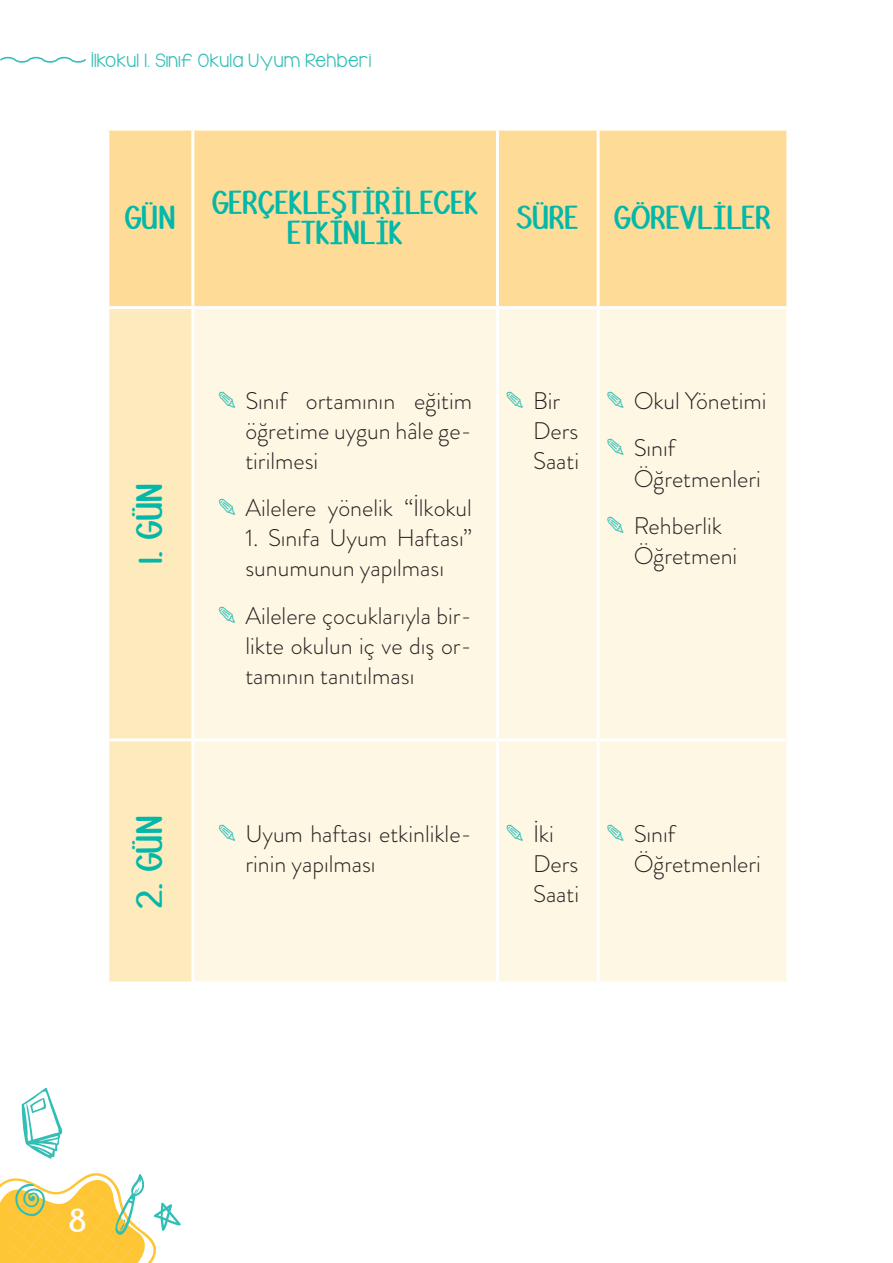
<style>
.page{position:relative;width:893px;height:1263px;background:#fff}
.page>*{position:absolute;margin:0;border:0;box-sizing:border-box;transform-origin:0 0}
.t1{font:30px "DJB Stinky Marker";color:#03b8a8}
.t2{font:27px/30px "DJB Stinky Marker";color:#03b8a8;text-align:center}
.t3{font:27px "DJB Stinky Marker";color:#fff}
.t4{font:300 24px/30px "Brandon Grotesque";color:#231f20}
.t5{font:15px "KG Lego House";letter-spacing:.065em;color:#31beb5}
.s1{font-size:27px}
.s2{font-family:"Hello Doodles";font-weight:400;color:#31beb5}
</style>
<div class="page">
<svg style="left:22px;top:1087px;width:41px;height:72px"></svg>
<svg style="left:0;top:1173px;width:181px;height:90px"></svg>
<svg style="left:0;top:56px;width:86px;height:7px"></svg>
<div style="left:109px;top:131px;width:677px;height:175px;background:#fedc98"></div>
<div style="left:109px;top:309px;width:82px;height:672px;background:#fdeabd"></div>
<div style="left:194px;top:309px;width:592px;height:672px;background:#fef7e3"></div>
<hr style="left:191px;top:131px;width:3px;height:175px;background:#fff">
<hr style="left:496px;top:131px;width:3px;height:175px;background:#fff">
<hr style="left:597px;top:131px;width:3px;height:175px;background:#fff">
<hr style="left:496px;top:309px;width:3px;height:429px;background:#fff">
<hr style="left:597px;top:309px;width:3px;height:429px;background:#fff">
<hr style="left:106px;top:738px;width:87px;height:3px;background:#fff">
<hr style="left:193px;top:738px;width:304px;height:3px;background:#fff">
<hr style="left:497px;top:738px;width:101px;height:3px;background:#fff">
<hr style="left:496px;top:741px;width:3px;height:240px;background:#fff">
<hr style="left:598px;top:738px;width:191px;height:3px;background:#fff">
<hr style="left:597px;top:741px;width:3px;height:240px;background:#fff">
<p class="t5" style="left:92px;top:50px;width:281px">İlkokul 1. Sınıf Okula Uyum Rehberi</p>
<p class="t2" style="left:125px;top:203px;width:52px">GÜN</p>
<p class="t2" style="left:212px;top:188px;width:267px">GERÇEKLEŞTİRİLECEK<br>ETKİNLİK</p>
<p class="t2" style="left:517px;top:205px;width:63px">SÜRE</p>
<p class="t2" style="left:614px;top:203px;width:159px">GÖREVLİLER</p>
<p class="t1" style="left:129px;top:564px;width:83px;rotate:-90deg"><span class="s1">1</span>. GÜN</p>
<p class="t4" style="left:245px;top:387px;width:228px;text-align:justify;text-indent:-27px"><span class="s2">K</span> Sınıf ortamının eğitim öğretime uygun hâle ge&shy;tirilmesi</p>
<p class="t4" style="left:218px;top:495px;width:255px"><span class="s2">K</span> Ailelere yönelik “İlkokul</p>
<p class="t4" style="left:245px;top:525px;width:228px">1. Sınıfa Uyum Haftası” sunumunun yapılması</p>
<p class="t4" style="left:245px;top:602px;width:228px;text-align:justify;text-indent:-27px"><span class="s2">K</span> Ailelere çocuklarıyla bir&shy;likte okulun iç ve dış or&shy;tamının tanıtılması</p>
<p class="t4" style="left:533px;top:388px;width:48px;text-indent:-27px"><span class="s2">K</span> Bir<br>Ders<br>Saati</p>
<p class="t4" style="left:607px;top:379px;width:161px;line-height:47px"><span class="s2">K</span> Okul Yönetimi<br><span class="s2">K</span> Sınıf</p>
<p class="t4" style="left:607px;top:456px;width:156px;line-height:47px;text-indent:27px">Öğretmenleri<br><span class="s2">K</span> Rehberlik</p>
<p class="t4" style="left:634px;top:542px;width:105px">Öğretmeni</p>
<p class="t1" style="left:129px;top:907px;width:94px;rotate:-90deg">2. GÜN</p>
<p class="t4" style="left:245px;top:820px;width:228px;text-indent:-27px"><span class="s2">K</span> Uyum haftası etkinlikle&shy;rinin yapılması</p>
<p class="t4" style="left:533px;top:820px;width:48px;text-indent:-27px"><span class="s2">K</span> İki<br>Ders<br>Saati</p>
<p class="t4" style="left:634px;top:820px;width:129px;text-indent:-27px"><span class="s2">K</span> Sınıf<br>Öğretmenleri</p>
<p class="t3" style="left:70px;top:1207px;width:18px">8</p>
</div>
